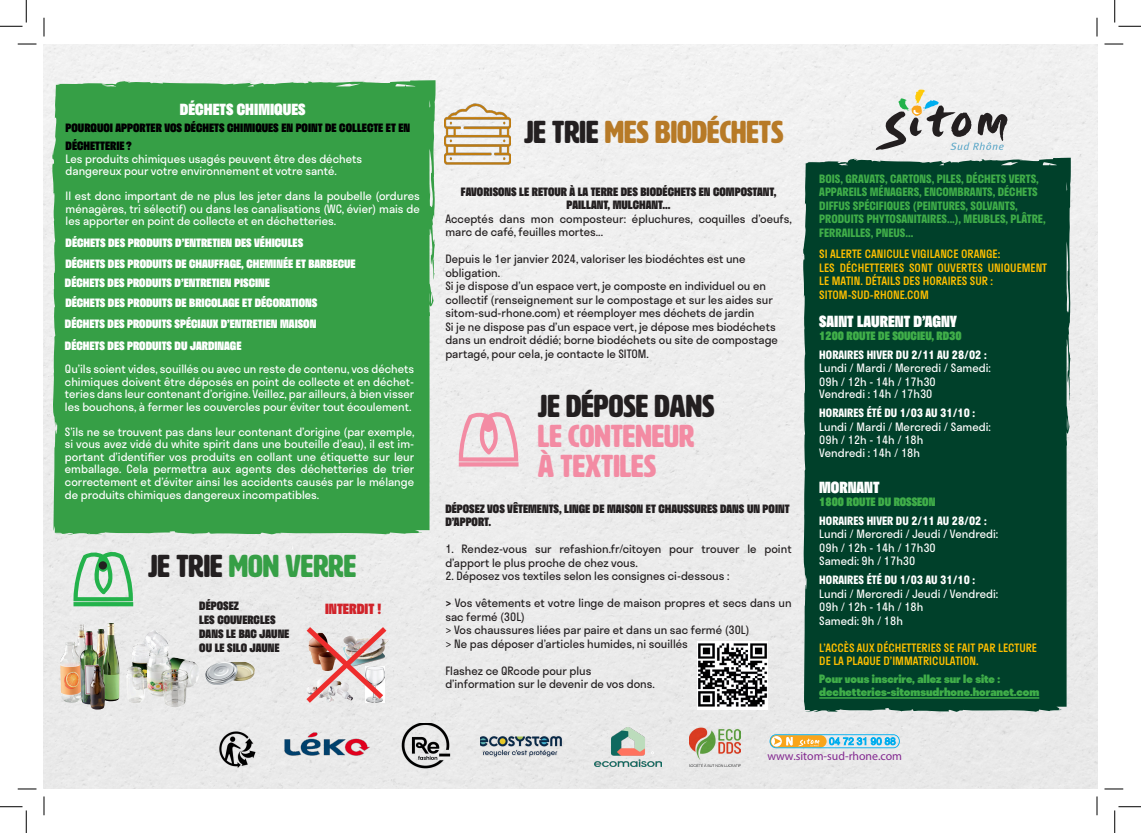
<style>
.page{position:relative;width:1141px;height:833px;background:#fff}
.page>*{position:absolute;margin:0;border:0;box-sizing:border-box;transform-origin:0 0}
.t1{font:83.75px "sitom";color:#f38ba3}
.t2{font:83.75px "sitom";color:#23b24b}
.t3{font:31.25px/30px "HWT Artz";color:#231f20}
.t4{font:31.25px "HWT Artz";color:#b77a27}
.t5{font:31.25px "HWT Artz";color:#369f46}
.t6{font:31.25px "HWT Artz";color:#f38ba3}
.t7{font:900 15px "Stratos";color:#fff}
.t8{font:900 13.75px "Stratos";color:#d1232a}
.t9{font:11.88px "Myriad Pro";color:#832890}
.t10{font:11.25px/12.5px "Stratos";color:#fff;text-align:justify}
.t11{font:11.25px/13.5px "Stratos";color:#231f20}
.t12{font:900 11.25px "Stratos";color:#fff}
.t13{font:900 11.25px/13.5px "Stratos";color:#231f20}
.t14{font:500 11.25px/13.5px "Stratos";color:#ffbf00}
.t15{font:700 11.25px/13.5px "Stratos";color:#40ae49}
.t16{font:900 11.25px "Stratos";color:#40ae49}
.t17{font:700 11.25px "Stratos";color:#fff}
.t18{font:900 11.25px/18.8px "Stratos";color:#000001}
.s1{color:#231f20}
.s2{color:#f38ba3}
.s3{font-weight:700}
</style>
<div class="page">
<div style="left:44px;top:44px;width:1052px;height:744px;background:#ededed"></div>
<img style="left:480px;top:730px;width:86px;height:29px">
<svg style="left:769px;top:733px;width:130px;height:14px;background:#b6cab6"></svg>
<img style="left:689px;top:726px;width:51px;height:40px">
<img style="left:217px;top:730px;width:39px;height:37px">
<img style="left:400px;top:722px;width:51px;height:47px">
<div style="left:51px;top:80px;width:384px;height:454px;background:#369f46"></div>
<div style="left:802px;top:158px;width:268px;height:553px;background:#00402a"></div>
<img style="left:697px;top:640px;width:70px;height:69px">
<img style="left:84px;top:622px;width:28px;height:29px">
<img style="left:126px;top:630px;width:73px;height:76px">
<img style="left:205px;top:661px;width:50px;height:23px">
<hr style="left:819px;top:696px;width:220px;height:2px;background:#40ae49">
<div style="left:99px;top:561px;width:8px;height:8px;background:#231f20;border-radius:50%"></div>
<img style="left:280px;top:709px;width:90px;height:60px">
<img style="left:595px;top:727px;width:67px;height:39px">
<img style="left:444px;top:103px;width:66px;height:63px">
<svg style="left:875px;top:89px;width:132px;height:61px"></svg>
<img style="left:301px;top:621px;width:91px;height:86px">
<svg style="left:18px;top:43px;width:18px;height:2px"></svg>
<svg style="left:1104px;top:43px;width:19px;height:2px"></svg>
<svg style="left:18px;top:788px;width:18px;height:1px"></svg>
<svg style="left:1104px;top:788px;width:19px;height:1px"></svg>
<svg style="left:43px;top:18px;width:2px;height:18px"></svg>
<svg style="left:43px;top:796px;width:2px;height:18px"></svg>
<svg style="left:1096px;top:18px;width:1px;height:18px"></svg>
<svg style="left:1096px;top:796px;width:1px;height:18px"></svg>
<svg style="left:0;top:0;width:27px;height:27px"></svg>
<svg style="left:0;top:806px;width:27px;height:26px"></svg>
<svg style="left:1114px;top:0;width:26px;height:27px"></svg>
<svg style="left:1114px;top:806px;width:26px;height:26px"></svg>
<p class="t7" style="left:180px;top:98px;width:127px">DÉCHETS CHIMIQUES</p>
<p class="t18" style="left:66px;top:117px;width:346px">POURQUOI APPORTER VOS DÉCHETS CHIMIQUES EN POINT DE COLLECTE ET EN<br>DÉCHETTERIE ?</p>
<p class="t10" style="left:66px;top:152px;width:298px">Les produits chimiques usagés peuvent être des déchets</p>
<p class="t10" style="left:66px;top:164px;width:273px">dangereux pour votre environnement et votre santé.</p>
<p class="t10" style="left:66px;top:189px;width:355px">Il est donc important de ne plus les jeter dans la poubelle (ordures ménagères, tri sélectif) ou dans les canalisations (WC, évier) mais de les apporter en point de collecte et en déchetteries.</p>
<p class="t12" style="left:66px;top:234px;width:239px">DÉCHETS DES PRODUITS D’ENTRETIEN DES VÉHICULES</p>
<p class="t12" style="left:65px;top:254px;width:292px">DÉCHETS DES PRODUITS DE CHAUFFAGE, CHEMINÉE ET BARBECUE</p>
<p class="t12" style="left:65px;top:274px;width:206px">DÉCHETS DES PRODUITS D’ENTRETIEN PISCINE</p>
<p class="t12" style="left:65px;top:293px;width:253px">DÉCHETS DES PRODUITS DE BRICOLAGE ET DÉCORATIONS</p>
<p class="t12" style="left:65px;top:315px;width:253px">DÉCHETS DES PRODUITS SPÉCIAUX D’ENTRETIEN MAISON</p>
<p class="t12" style="left:65px;top:336px;width:178px">DÉCHETS DES PRODUITS DU JARDINAGE</p>
<p class="t10" style="left:65px;top:362px;width:351px">Qu’ils soient vides, souillés ou avec un reste de contenu, vos déchets chimiques doivent être déposés en point de collecte et en déchet&shy;teries dans leur contenant d’origine. Veillez, par ailleurs, à bien visser les bouchons, à fermer les couvercles pour éviter tout écoulement.</p>
<p class="t10" style="left:65px;top:425px;width:351px">S’ils ne se trouvent pas dans leur contenant d’origine (par exemple, si vous avez vidé du white spirit dans une bouteille d’eau), il est im&shy;portant d’identifier vos produits en collant une étiquette sur leur emballage. Cela permettra aux agents des déchetteries de trier correctement et d’éviter ainsi les accidents causés par le mélange de produits chimiques dangereux incompatibles.</p>
<p class="t2" style="left:60px;top:546px;width:85px">U</p>
<p class="t5" style="left:148px;top:549px;width:209px"><span class="s1">JE TRIE</span> MON VERRE</p>
<p class="t13" style="left:199px;top:598px;width:78px">DÉPOSEZ<br>LES COUVERCLES</p>
<p class="t13" style="left:199px;top:626px;width:92px">DANS LE BAC JAUNE</p>
<p class="t13" style="left:199px;top:640px;width:82px">OU LE SILO JAUNE</p>
<p class="t8" style="left:325px;top:597px;width:58px">INTERDIT !</p>
<p class="t4" style="left:524px;top:115px;width:261px"><span class="s1">JE TRIE</span> MES BIODÉCHETS</p>
<p class="t13" style="left:461px;top:184px;width:317px;text-align:center">FAVORISONS LE RETOUR À LA TERRE DES BIODÉCHETS EN COMPOSTANT,<br>PAILLANT, MULCHANT...</p>
<p class="t11" style="left:445px;top:211px;width:348px">Acceptés dans mon composteur: épluchures, coquilles d’oeufs, marc de café, feuilles mortes...</p>
<p class="t11" style="left:445px;top:252px;width:302px">Depuis le 1er janvier 2024, valoriser les biodéchtes est une obligation.</p>
<p class="t11" style="left:445px;top:279px;width:329px">Si je dispose d’un espace vert, je composte en individuel ou en collectif (renseignement sur le compostage et sur les aides sur sitom-sud-rhone.com) et réemployer mes déchets de jardin</p>
<p class="t11" style="left:445px;top:319px;width:334px">Si je ne dispose pas d’un espace vert, je dépose mes biodéchets dans un endroit dédié; borne biodéchets ou site de compostage partagé, pour cela, je contacte le SITOM.</p>
<p class="t3" style="left:538px;top:391px;width:178px">JE DÉPOSE DANS<br><span class="s2">LE CONTENEUR</span></p>
<p class="t6" style="left:538px;top:449px;width:120px">À TEXTILES</p>
<p class="t13" style="left:445px;top:501px;width:346px">DÉPOSEZ VOS VÊTEMENTS, LINGE DE MAISON ET CHAUSSURES DANS UN POINT<br>D’APPORT.</p>
<p class="t11" style="left:445px;top:541px;width:348px">1. Rendez-vous sur refashion.fr/citoyen pour trouver le point d’apport le plus proche de chez vous.</p>
<p class="t11" style="left:445px;top:568px;width:285px">2. Déposez vos textiles selon les consignes ci-dessous :</p>
<p class="t11" style="left:445px;top:595px;width:348px"><span class="s3">&gt;</span> Vos vêtements et votre linge de maison propres et secs dans un sac fermé (30L)</p>
<p class="t11" style="left:445px;top:622px;width:306px">&gt; Vos chaussures liées par paire et dans un sac fermé (30L)</p>
<p class="t11" style="left:445px;top:636px;width:244px">&gt; Ne pas déposer d’articles humides, ni souillés</p>
<p class="t11" style="left:445px;top:663px;width:147px">Flashez ce QRcode pour plus</p>
<p class="t11" style="left:445px;top:676px;width:211px">d’information sur le devenir de vos dons.</p>
<p class="t1" style="left:445px;top:407px;width:85px">U</p>
<p class="t15" style="left:819px;top:171px;width:228px">BOIS, GRAVATS, CARTONS, PILES, DÉCHETS VERTS, APPAREILS MÉNAGERS, ENCOMBRANTS, DÉCHETS DIFFUS SPÉCIFIQUES (PEINTURES, SOLVANTS, PRODUITS PHYTOSANITAIRES...), MEUBLES, PLÂTRE, FERRAILLES, PNEUS...</p>
<p class="t14" style="left:819px;top:247px;width:182px">SI ALERTE CANICULE VIGILANCE ORANGE:</p>
<p class="t14" style="left:819px;top:260px;width:229px">LES DÉCHETTERIES SONT OUVERTES UNIQUEMENT<br>LE MATIN. DÉTAILS DES HORAIRES SUR :</p>
<p class="t14" style="left:819px;top:287px;width:111px">SITOM-SUD-RHONE.COM</p>
<p class="t7" style="left:819px;top:309px;width:139px">SAINT LAURENT D’AGNY</p>
<p class="t16" style="left:819px;top:327px;width:144px">1200 ROUTE DE SOUCIEU, RD30</p>
<p class="t17" style="left:819px;top:345px;width:169px">HORAIRES HIVER DU 2/11 AU 28/02 :</p>
<p class="t10" style="left:819px;top:361px;width:173px">Lundi / Mardi / Mercredi / Samedi:</p>
<p class="t10" style="left:819px;top:375px;width:118px">09h / 12h - 14h / 17h30</p>
<p class="t10" style="left:819px;top:387px;width:115px">Vendredi : 14h / 17h30</p>
<p class="t17" style="left:819px;top:404px;width:157px">HORAIRES ÉTÉ DU 1/03 AU 31/10 :</p>
<p class="t10" style="left:819px;top:419px;width:173px">Lundi / Mardi / Mercredi / Samedi:</p>
<p class="t10" style="left:819px;top:433px;width:106px">09h / 12h - 14h / 18h</p>
<p class="t10" style="left:819px;top:445px;width:102px">Vendredi : 14h / 18h</p>
<p class="t7" style="left:819px;top:474px;width:62px">MORNANT</p>
<p class="t16" style="left:819px;top:492px;width:118px">1800 ROUTE DU ROSSEON</p>
<p class="t17" style="left:819px;top:511px;width:169px">HORAIRES HIVER DU 2/11 AU 28/02 :</p>
<p class="t10" style="left:819px;top:527px;width:180px">Lundi / Mercredi / Jeudi / Vendredi:</p>
<p class="t10" style="left:819px;top:540px;width:118px">09h / 12h - 14h / 17h30</p>
<p class="t10" style="left:819px;top:554px;width:97px">Samedi: 9h / 17h30</p>
<p class="t17" style="left:819px;top:570px;width:157px">HORAIRES ÉTÉ DU 1/03 AU 31/10 :</p>
<p class="t10" style="left:819px;top:586px;width:180px">Lundi / Mercredi / Jeudi / Vendredi:</p>
<p class="t10" style="left:819px;top:600px;width:106px">09h / 12h - 14h / 18h</p>
<p class="t10" style="left:819px;top:613px;width:85px">Samedi: 9h / 18h</p>
<p class="t14" style="left:819px;top:640px;width:219px">L’ACCÈS AUX DÉCHETTERIES SE FAIT PAR LECTURE</p>
<p class="t14" style="left:819px;top:653px;width:161px">DE LA PLAQUE D’IMMATRICULATION.</p>
<p class="t16" style="left:819px;top:669px;width:182px">Pour vous inscrire, allez sur le site :</p>
<p class="t16" style="left:819px;top:682px;width:221px">dechetteries-sitomsudrhone.horanet.com</p>
<p class="t9" style="left:767px;top:748px;width:136px">www.sitom-sud-rhone.com</p>
</div>
